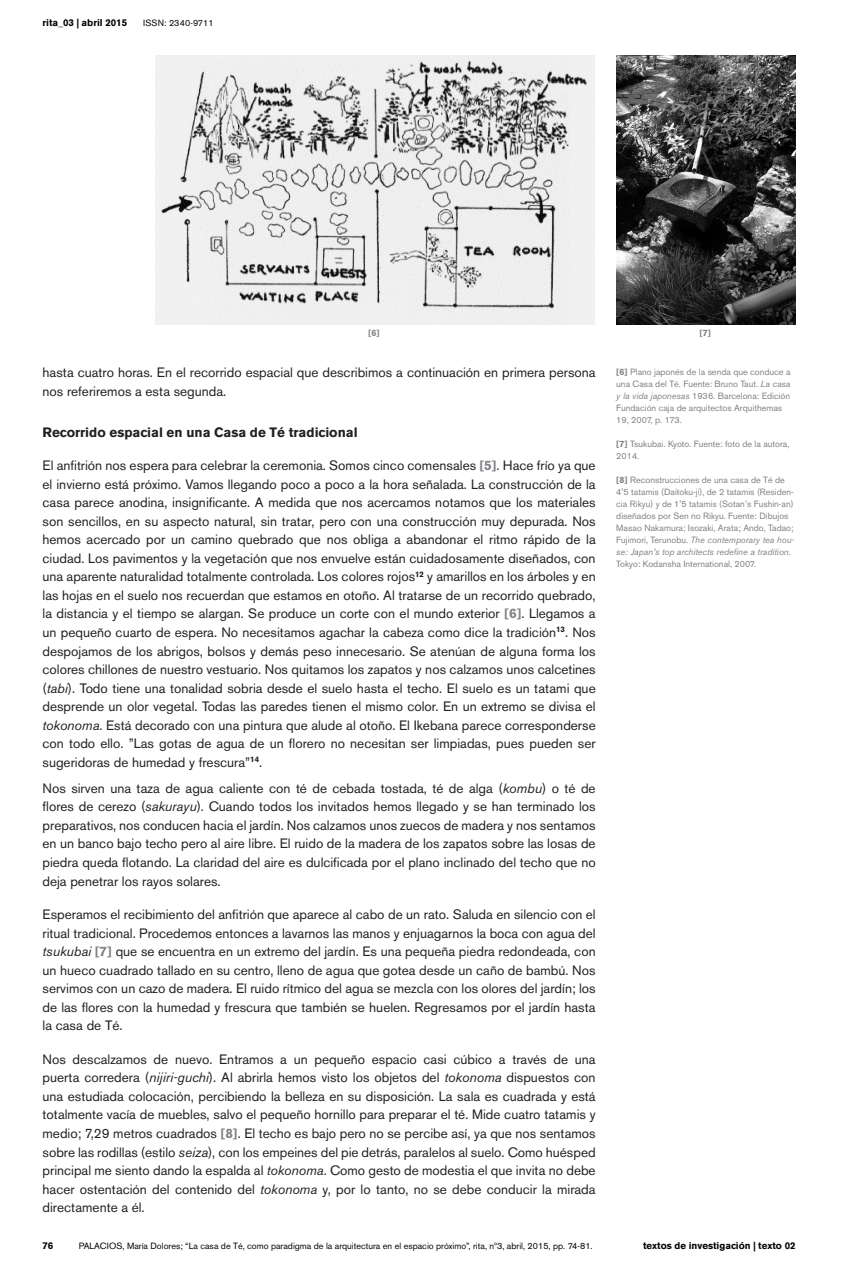
<style>
.page{position:relative;width:851px;height:1276px;background:#fff}
.page>*{position:absolute;margin:0;border:0;box-sizing:border-box;transform-origin:0 0}
.Normal__Web{font:13.5px/18.6px "Akzidenz Grotesk BE";color:#231f20;text-align:justify}
.Normal__Web-2{font:700 13.5px "Akzidenz Grotesk BE";color:#231f20}
.t1{font:700 9.75px "Akzidenz Grotesk BE";color:#040503}
.staff{font:9px/12px "Akzidenz Grotesk BE";color:#808285}
.t2{font:9px "Akzidenz Grotesk BE";color:#040503}
.t3{font:9px "Akzidenz Grotesk BE";letter-spacing:.02em;color:#040503}
.staff-2{font:700 9px "Akzidenz Grotesk BE";color:#808285}
.s1{font-weight:700;color:#808285}
.s2{font-style:italic}
.s3{font-weight:700}
</style>
<div class="page">
<img style="left:616px;top:55px;width:179px;height:269px">
<img style="left:155px;top:55px;width:439px;height:269px">
<p class="t1" style="left:43px;top:17px;width:86px">rita_03 | abril 2015</p>
<p class="t3" style="left:143px;top:17px;width:72px">ISSN: 2340-9711</p>
<p class="staff-2" style="left:368px;top:328px;width:13px">[6]</p>
<p class="staff-2" style="left:699px;top:328px;width:13px">[7]</p>
<p class="Normal__Web" style="left:43px;top:363px;width:554px">hasta cuatro horas. En el recorrido espacial que describimos a continuación en primera persona nos referiremos a esta segunda.</p>
<p class="Normal__Web-2" style="left:43px;top:424px;width:316px">Recorrido espacial en una Casa de Té tradicional</p>
<p class="Normal__Web" style="left:43px;top:456px;width:554px">El anfitrión nos espera para celebrar la ceremonia. Somos cinco comensales <span class="s1">[5]</span>. Hace frío ya que el invierno está próximo. Vamos llegando poco a poco a la hora señalada. La construcción de la casa parece anodina, insignificante. A medida que nos acercamos notamos que los materiales son sencillos, en su aspecto natural, sin tratar, pero con una construcción muy depurada. Nos hemos acercado por un camino quebrado que nos obliga a abandonar el ritmo rápido de la ciudad. Los pavimentos y la vegetación que nos envuelve están cuidadosamente diseñados, con una aparente naturalidad totalmente controlada. Los colores rojos<sup>12</sup> y amarillos en los árboles y en las hojas en el suelo nos recuerdan que estamos en otoño. Al tratarse de un recorrido quebrado, la distancia y el tiempo se alargan. Se produce un corte con el mundo exterior <span class="s1">[6]</span>. Llegamos a un pequeño cuarto de espera. No necesitamos agachar la cabeza como dice la tradición<sup>13</sup>. Nos despojamos de los abrigos, bolsos y demás peso innecesario. Se atenúan de alguna forma los colores chillones de nuestro vestuario. Nos quitamos los zapatos y nos calzamos unos calcetines (<span class="s2">tabi</span>). Todo tiene una tonalidad sobria desde el suelo hasta el techo. El suelo es un tatami que desprende un olor vegetal. Todas las paredes tienen el mismo color. En un extremo se divisa el <span class="s2">tokonoma</span>. Está decorado con una pintura que alude al otoño. El Ikebana parece corresponderse con todo ello. ”Las gotas de agua de un florero no necesitan ser limpiadas, pues pueden ser sugeridoras de humedad y frescura”<sup>14</sup>.</p>
<p class="Normal__Web" style="left:43px;top:779px;width:554px">Nos sirven una taza de agua caliente con té de cebada tostada, té de alga (<span class="s2">kombu</span>) o té de flores de cerezo (<span class="s2">sakurayu</span>). Cuando todos los invitados hemos llegado y se han terminado los preparativos, nos conducen hacia el jardín. Nos calzamos unos zuecos de madera y nos sentamos en un banco bajo techo pero al aire libre. El ruido de la madera de los zapatos sobre las losas de piedra queda flotando. La claridad del aire es dulcificada por el plano inclinado del techo que no deja penetrar los rayos solares.</p>
<p class="Normal__Web" style="left:43px;top:905px;width:554px">Esperamos el recibimiento del anfitrión que aparece al cabo de un rato. Saluda en silencio con el ritual tradicional. Procedemos entonces a lavarnos las manos y enjuagarnos la boca con agua del <span class="s2">tsukubai</span> <span class="s1">[7]</span> que se encuentra en un extremo del jardín. Es una pequeña piedra redondeada, con un hueco cuadrado tallado en su centro, lleno de agua que gotea desde un caño de bambú. Nos servimos con un cazo de madera. El ruido rítmico del agua se mezcla con los olores del jardín; los de las flores con la humedad y frescura que también se huelen. Regresamos por el jardín hasta la casa de Té.</p>
<p class="Normal__Web" style="left:43px;top:1050px;width:554px">Nos descalzamos de nuevo. Entramos a un pequeño espacio casi cúbico a través de una puerta corredera (<span class="s2">nijiri-guchi</span>). Al abrirla hemos visto los objetos del <span class="s2">tokonoma</span> dispuestos con una estudiada colocación, percibiendo la belleza en su disposición. La sala es cuadrada y está totalmente vacía de muebles, salvo el pequeño hornillo para preparar el té. Mide cuatro tatamis y medio; 7,29 metros cuadrados <span class="s1">[8]</span>. El techo es bajo pero no se percibe así, ya que nos sentamos sobre las rodillas (estilo <span class="s2">seiza</span>), con los empeines del pie detrás, paralelos al suelo. Como huésped principal me siento dando la espalda al <span class="s2">tokonoma</span>. Como gesto de modestia el que invita no debe hacer ostentación del contenido del <span class="s2">tokonoma</span> y, por lo tanto, no se debe conducir la mirada directamente a él.</p>
<p class="t2" style="left:79px;top:1240px;width:515px">PALACIOS, María Dolores; “La casa de Té, como paradigma de la arquitectura en el espacio próximo”, rita, nº3, abril, 2015, pp. 74-81.</p>
<p class="t1" style="left:643px;top:1240px;width:154px">textos de investigación | texto 02</p>
<p class="staff" style="left:616px;top:366px;width:176px"><span class="s3">[6]</span> Plano japonés de la senda que conduce a una Casa del Té. Fuente: Bruno Taut. <span class="s2">La casa y la vida japonesas</span> 1936. Barcelona: Edición Fundación caja de arquitectos Arquithemas 19, 2007, p. 173.</p>
<p class="staff" style="left:616px;top:438px;width:175px"><span class="s3">[7]</span> Tsukubai. Kyoto. Fuente: foto de la autora,<br>2014.</p>
<p class="staff" style="left:616px;top:474px;width:180px"><span class="s3">[8]</span> Reconstrucciones de una casa de Té de 4'5 tatamis (Daitoku-ji), de 2 tatamis (Residen&shy;cia Rikyu) y de 1'5 tatamis (Sotan’s Fushin-an) diseñados por Sen no Rikyu. Fuente: Dibujos Masao Nakamura; Isozaki, Arata; Ando, Tadao; Fujimori, Terunobu. <span class="s2">The contemporary tea hou&shy;se: Japan’s top architects redefine a tradition.</span></p>
<p class="staff" style="left:616px;top:558px;width:141px">Tokyo: Kodansha International, 2007.</p>
<p class="t1" style="left:43px;top:1240px;width:12px">76</p>
</div>
